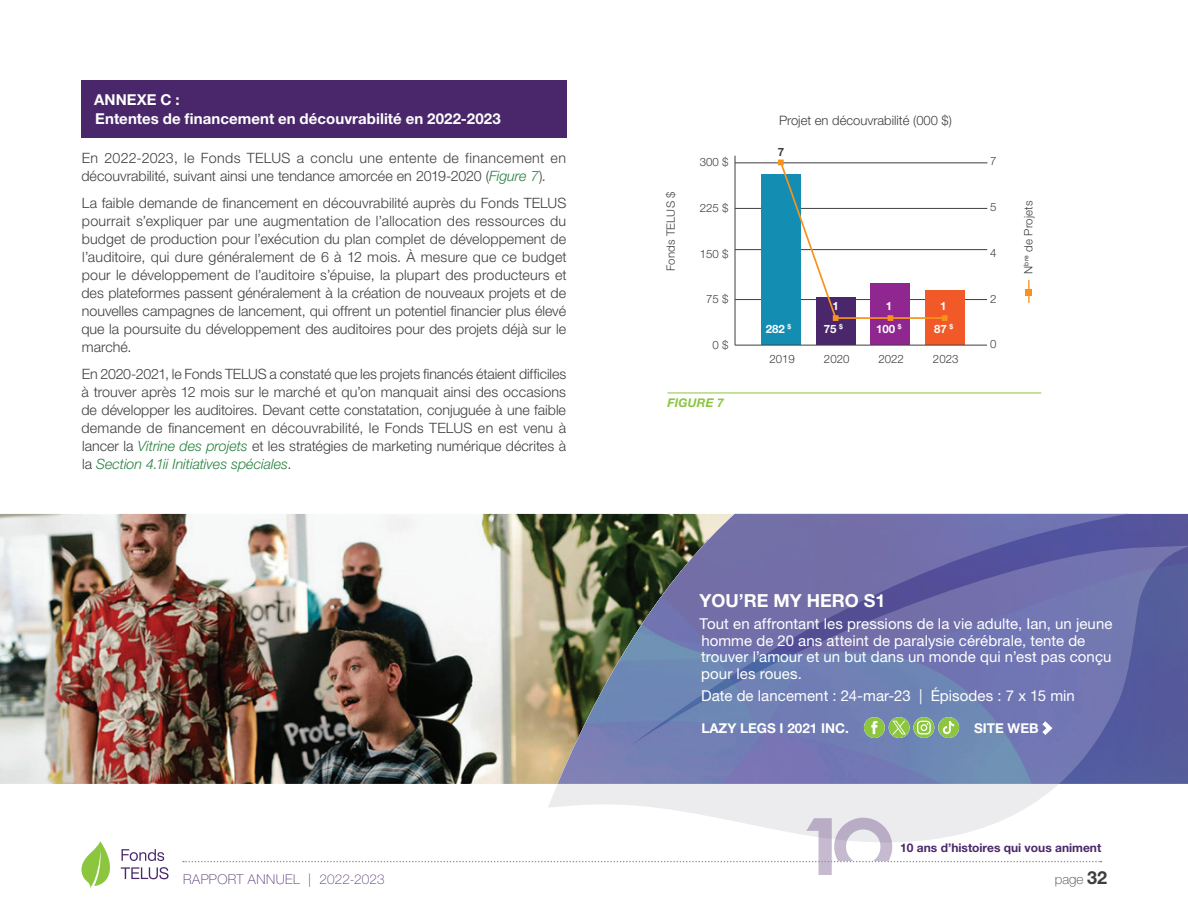
<style>
.page{position:relative;width:1188px;height:918px;background:#fff}
.page>*{position:absolute;margin:0;border:0;box-sizing:border-box;transform-origin:0 0}
.ProjectBanner_Caption_Head{font:700 18px "Helvetica Neue LT Std";color:#fff}
.ProjectBanner_Caption{font:15px/16.5px "Helvetica Neue LT Std";letter-spacing:.005em;color:#fff}
.Subhead_Level_1_Appendices{font:700 15px/19.5px "Helvetica Neue LT Std";letter-spacing:.005em;color:#fff}
.ProjectBanner_ReleaseDate{font:15px "Helvetica Neue LT Std";letter-spacing:.005em;color:#fff}
.Body_Fre{font:300 14.25px/18px "Helvetica Neue LT Std";color:#3e3e3f;text-align:justify}
.ProjectBanner_Production_Co{font:700 13.5px "Helvetica Neue LT Std";color:#fff}
.t1{font:100 13.5px "Helvetica Neue LT Std";letter-spacing:.025em;color:#573775}
.t2{font:100 13.5px "Helvetica Neue LT Std";color:#3e3e3f}
.t3{font:300 13.05px "Helvetica Neue LT Std";color:#3e3e3f}
.t4{font:700 12px "Helvetica Neue LT Std";color:#4a276b}
.t5{font:italic 700 12px "Helvetica Neue LT Std";letter-spacing:.02em;color:#8bc63e}
.t6{font:300 11.55px "Helvetica Neue LT Std";color:#3e3e3f}
.t7{font:700 11.55px "Helvetica Neue LT Std";color:#fff}
.t8{font:700 11.55px "Helvetica Neue LT Std";color:#3e3e3f}
.s1{font-style:italic;color:#26803e}
.s2{font-weight:700;font-size:18px}
</style>
<div class="page">
<img style="left:0;top:514px;width:548px;height:270px">
<svg style="left:548px;top:784px;width:510px;height:34px;fill:#ececee"></svg>
<svg style="left:548px;top:514px;width:640px;height:270px;background:#6b719f"></svg>
<div style="left:864px;top:717px;width:21px;height:21px;background:#8bc63e;border-radius:50%"></div>
<svg style="left:871px;top:721px;width:6px;height:13px"></svg>
<svg style="left:889px;top:717px;width:21px;height:21px"></svg>
<svg style="left:892px;top:721px;width:14px;height:13px"></svg>
<svg style="left:913px;top:717px;width:21px;height:21px"></svg>
<svg style="left:917px;top:721px;width:14px;height:13px"></svg>
<div style="left:938px;top:717px;width:21px;height:21px;background:#8bc63e;border-radius:50%"></div>
<svg style="left:943px;top:721px;width:11px;height:13px"></svg>
<svg style="left:1042px;top:721px;width:10px;height:14px"></svg>
<div style="left:81px;top:81px;width:486px;height:57px;background:#4a276b"></div>
<hr style="left:735px;top:299px;width:252px;height:1px;background:#3e3e3f">
<hr style="left:735px;top:249px;width:252px;height:1px;background:#3e3e3f">
<hr style="left:735px;top:208px;width:252px;height:1px;background:#3e3e3f">
<hr style="left:735px;top:156px;width:1px;height:189px;background:#3e3e3f">
<div style="left:816px;top:298px;width:39px;height:47px;background:#4a276b"></div>
<div style="left:761px;top:175px;width:40px;height:170px;background:#148db2"></div>
<div style="left:871px;top:284px;width:39px;height:61px;background:#90268f"></div>
<div style="left:925px;top:291px;width:39px;height:54px;background:#f15929"></div>
<hr style="left:735px;top:345px;width:252px;height:1px;background:#3e3e3f">
<hr style="left:735px;top:163px;width:252px;height:1px;background:#3e3e3f">
<svg style="left:778px;top:160px;width:170px;height:161px"></svg>
<hr style="left:1028px;top:280px;width:2px;height:23px;background:#f7931d">
<svg style="left:1026px;top:289px;width:6px;height:6px"></svg>
<hr style="left:667px;top:393px;width:374px;height:1px;background:#8bc63e">
<svg style="left:183px;top:818px;width:919px;height:57px"></svg>
<svg style="left:81px;top:841px;width:88px;height:47px"></svg>
<p class="Subhead_Level_1_Appendices" style="left:94px;top:89px;width:408px">ANNEXE C :<br>Ententes de financement en découvrabilité en 2022-2023</p>
<p class="Body_Fre" style="left:81px;top:148px;width:486px">En 2022-2023, le Fonds TELUS a conclu une entente de financement en découvrabilité, suivant ainsi une tendance amorcée en 2019-2020 (<span class="s1">Figure 7</span>).</p>
<p class="Body_Fre" style="left:81px;top:193px;width:487px">La faible demande de financement en découvrabilité auprès du Fonds TELUS pourrait s’expliquer par une augmentation de l’allocation des ressources du budget de production pour l’exécution du plan complet de développement de l’auditoire, qui dure généralement de 6 à 12 mois. À mesure que ce budget pour le développement de l’auditoire s’épuise, la plupart des producteurs et des plateformes passent généralement à la création de nouveaux projets et de nouvelles campagnes de lancement, qui offrent un potentiel financier plus élevé que la poursuite du développement des auditoires pour des projets déjà sur le marché.</p>
<p class="Body_Fre" style="left:81px;top:364px;width:486px">En 2020-2021, le Fonds TELUS a constaté que les projets financés étaient difficiles à trouver après 12 mois sur le marché et qu’on manquait ainsi des occasions de développer les auditoires. Devant cette constatation, conjuguée à une faible demande de financement en découvrabilité, le Fonds TELUS en est venu à lancer la <span class="s1">Vitrine des projets</span> et les stratégies de marketing numérique décrites à la <span class="s1">Section 4.1ii Initiatives spéciales</span>.</p>
<p class="t3" style="left:779px;top:112px;width:175px">Projet en découvrabilité (000 $)</p>
<p class="t6" style="left:700px;top:155px;width:30px">300 $</p>
<p class="t8" style="left:778px;top:145px;width:8px">7</p>
<p class="t6" style="left:990px;top:154px;width:8px">7</p>
<p class="t6" style="left:664px;top:271px;width:81px;rotate:-90deg">Fonds TELUS $</p>
<p class="t6" style="left:700px;top:201px;width:30px">225 $</p>
<p class="t6" style="left:700px;top:246px;width:30px">150 $</p>
<p class="t6" style="left:990px;top:200px;width:8px">5</p>
<p class="t6" style="left:990px;top:246px;width:8px">4</p>
<p class="t6" style="left:1021px;top:274px;width:75px;rotate:-90deg">N<sup>bre</sup> de Projets</p>
<p class="t6" style="left:706px;top:292px;width:24px">75 $</p>
<p class="t7" style="left:832px;top:299px;width:8px">1</p>
<p class="t7" style="left:886px;top:299px;width:8px">1</p>
<p class="t7" style="left:940px;top:299px;width:8px">1</p>
<p class="t6" style="left:990px;top:291px;width:8px">2</p>
<p class="t7" style="left:766px;top:322px;width:27px">282 <sup>$</sup></p>
<p class="t7" style="left:824px;top:322px;width:21px">75 <sup>$</sup></p>
<p class="t7" style="left:934px;top:322px;width:21px">87 <sup>$</sup></p>
<p class="t7" style="left:876px;top:322px;width:27px">100 <sup>$</sup></p>
<p class="t6" style="left:713px;top:337px;width:17px">0 $</p>
<p class="t6" style="left:990px;top:337px;width:8px">0</p>
<p class="t6" style="left:769px;top:352px;width:27px">2019</p>
<p class="t6" style="left:824px;top:352px;width:27px">2020</p>
<p class="t6" style="left:878px;top:352px;width:27px">2022</p>
<p class="t6" style="left:933px;top:352px;width:27px">2023</p>
<p class="t5" style="left:667px;top:395px;width:58px">FIGURE 7</p>
<p class="ProjectBanner_Caption_Head" style="left:699px;top:590px;width:188px">YOU’RE MY HERO S1</p>
<p class="ProjectBanner_Caption" style="left:700px;top:615px;width:414px">Tout en affrontant les pressions de la vie adulte, Ian, un jeune homme de 20 ans atteint de paralysie cérébrale, tente de trouver l’amour et un but dans un monde qui n’est pas conçu pour les roues.</p>
<p class="ProjectBanner_ReleaseDate" style="left:701px;top:686px;width:375px">Date de lancement : 24-mar-23 | Épisodes : 7 x 15 min</p>
<p class="ProjectBanner_Production_Co" style="left:701px;top:720px;width:149px">LAZY LEGS I 2021 INC.</p>
<p class="ProjectBanner_Production_Co" style="left:974px;top:720px;width:66px">SITE WEB</p>
<p class="t4" style="left:900px;top:840px;width:203px">10 ans d’histoires qui vous animent</p>
<p class="t1" style="left:183px;top:871px;width:203px">RAPPORT ANNUEL | 2022-2023</p>
<p class="t2" style="left:1055px;top:871px;width:54px">page <span class="s2">32</span></p>
</div>
